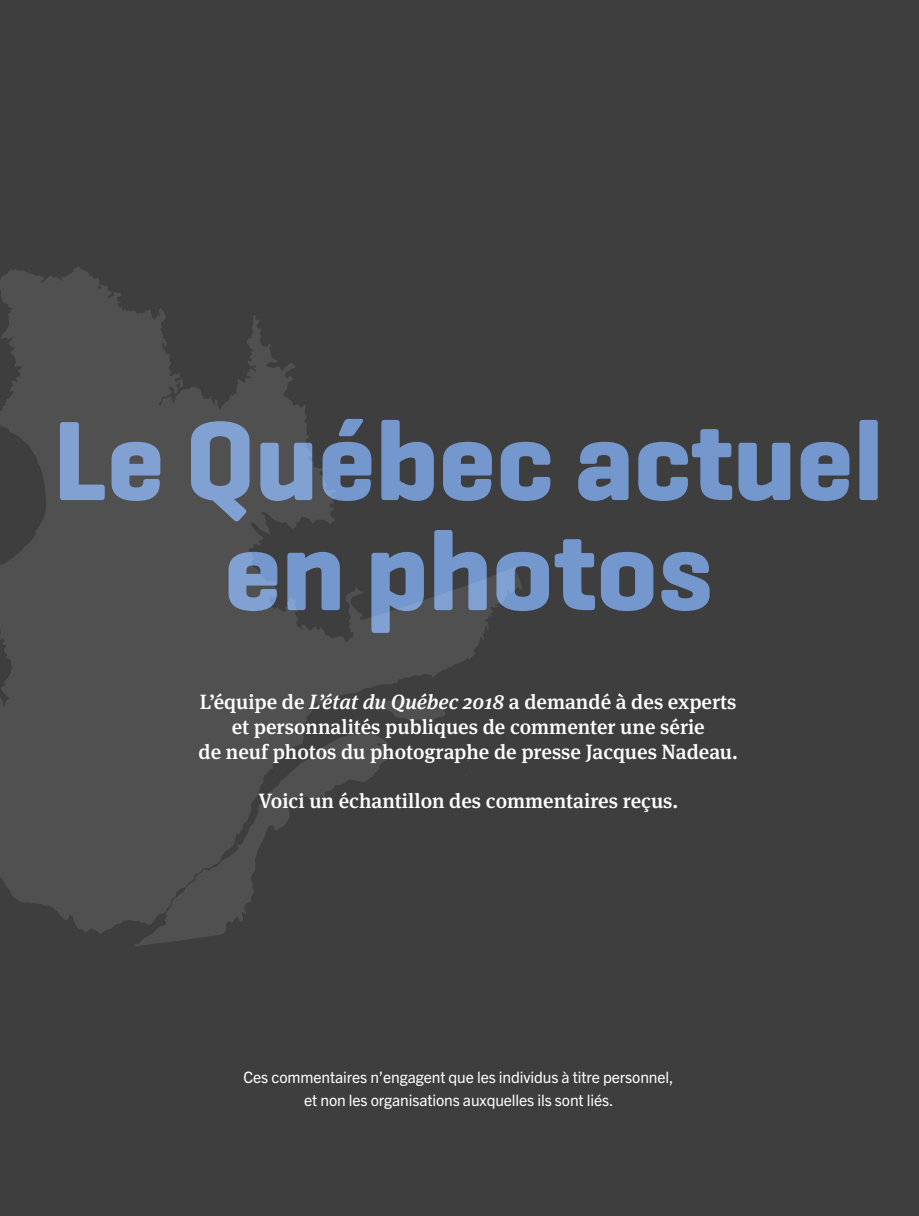
<style>
.page{position:relative;width:919px;height:1216px;background:#3e3e3f}
.page>*{position:absolute;margin:0;border:0;box-sizing:border-box;transform-origin:0 0}
.t1{font:700 114.75px/110px "Geogrotesque";color:#7497ce;text-align:center}
.t2{font:500 20.7px/24.8px "Meta Serif OT";color:#fff;text-align:center}
.t3{font:15.75px/22.5px "Trade Gothic Next LT Pro";letter-spacing:-.005em;color:#fff;text-align:center}
.s1{font-style:italic}
</style>
<div class="page">
<svg style="left:0;top:267px;width:522px;height:666px;fill:#505051"></svg>
<svg style="left:465px;top:772px;width:3px;height:5px"></svg>
<svg style="left:367px;top:699px;width:79px;height:22px"></svg>
<svg style="left:133px;top:733px;width:257px;height:213px;fill:#505051"></svg>
<h1 class="t1" style="left:53px;top:406px;width:832px">Le Québec actuel en photos</h1>
<p class="t2" style="left:199px;top:690px;width:541px">L’équipe de <span class="s1">L’état du Québec 2018</span> a demandé à des experts et personnalités publiques de commenter une série<br>de neuf photos du photographe de presse Jacques Nadeau.</p>
<p class="t2" style="left:258px;top:789px;width:421px">Voici un échantillon des commentaires reçus.</p>
<p class="t3" style="left:243px;top:1065px;width:432px">Ces commentaires n’engagent que les individus à titre personnel, et non les organisations auxquelles ils sont liés.</p>
</div>
